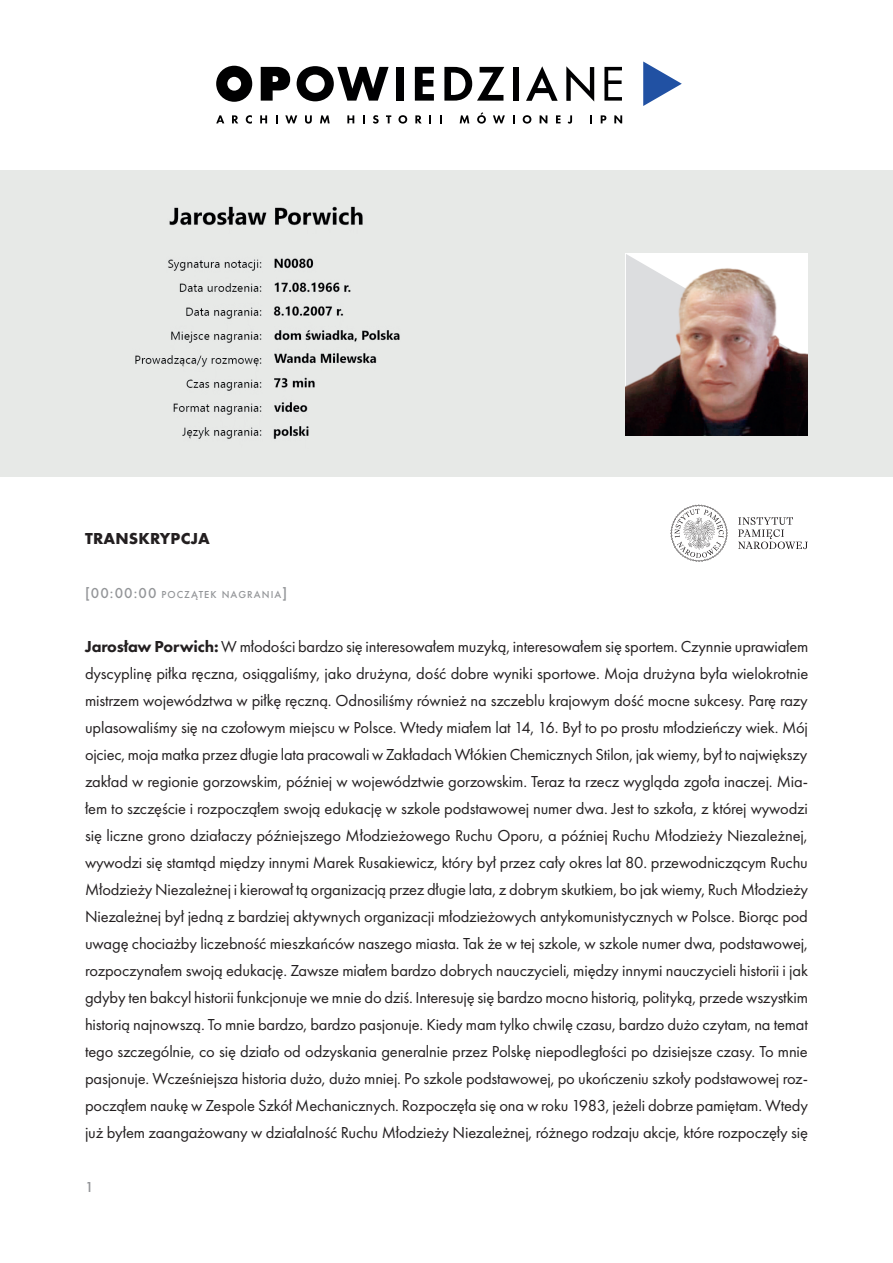
<style>
.page{position:relative;width:893px;height:1263px;background:#fff}
.page>*{position:absolute;margin:0;border:0;box-sizing:border-box;transform-origin:0 0}
.t1{font:16.5px/27px "Futura PT";letter-spacing:-.01em;color:#231f20;text-align:justify}
.t2{font:700 16.5px "Futura PT";letter-spacing:.01em;color:#231f20}
.t3{font:500 15px "Futura PT";color:#939598}
.t4{font:500 10.5px "Futura PT";letter-spacing:.105em;color:#939598}
.s1{font-size:15px}
.s2{font-weight:800}
</style>
<div class="page">
<div style="left:0;top:171px;width:893px;height:306px;background:#e7e9e7"></div>
<svg style="left:261px;top:67px;width:29px;height:34px"></svg>
<svg style="left:297px;top:66px;width:92px;height:35px"></svg>
<div style="left:396px;top:67px;width:8px;height:34px;background:#000001"></div>
<svg style="left:415px;top:67px;width:19px;height:34px"></svg>
<svg style="left:444px;top:67px;width:60px;height:34px"></svg>
<div style="left:513px;top:67px;width:5px;height:34px;background:#000001"></div>
<svg style="left:526px;top:66px;width:32px;height:35px"></svg>
<svg style="left:566px;top:66px;width:28px;height:36px"></svg>
<svg style="left:604px;top:67px;width:18px;height:34px"></svg>
<svg style="left:643px;top:61px;width:39px;height:45px"></svg>
<svg style="left:216px;top:66px;width:36px;height:36px"></svg>
<svg style="left:216px;top:115px;width:8px;height:8px"></svg>
<svg style="left:232px;top:115px;width:6px;height:8px"></svg>
<svg style="left:246px;top:115px;width:6px;height:9px"></svg>
<svg style="left:260px;top:115px;width:7px;height:8px"></svg>
<svg style="left:276px;top:115px;width:2px;height:8px"></svg>
<svg style="left:285px;top:115px;width:12px;height:8px"></svg>
<svg style="left:305px;top:115px;width:7px;height:9px"></svg>
<svg style="left:320px;top:115px;width:10px;height:8px"></svg>
<svg style="left:347px;top:115px;width:7px;height:8px"></svg>
<svg style="left:363px;top:115px;width:2px;height:8px"></svg>
<svg style="left:373px;top:115px;width:6px;height:9px"></svg>
<svg style="left:386px;top:115px;width:5px;height:8px"></svg>
<svg style="left:398px;top:115px;width:9px;height:9px"></svg>
<svg style="left:415px;top:115px;width:7px;height:8px"></svg>
<svg style="left:440px;top:115px;width:2px;height:8px"></svg>
<svg style="left:460px;top:115px;width:9px;height:8px"></svg>
<svg style="left:477px;top:112px;width:9px;height:12px"></svg>
<svg style="left:493px;top:115px;width:12px;height:8px"></svg>
<svg style="left:523px;top:115px;width:8px;height:9px"></svg>
<svg style="left:540px;top:115px;width:7px;height:8px"></svg>
<svg style="left:556px;top:115px;width:4px;height:8px"></svg>
<svg style="left:568px;top:115px;width:4px;height:9px"></svg>
<svg style="left:590px;top:115px;width:2px;height:8px"></svg>
<svg style="left:601px;top:115px;width:5px;height:8px"></svg>
<svg style="left:614px;top:115px;width:8px;height:8px"></svg>
<svg style="left:670px;top:505px;width:58px;height:57px"></svg>
<svg style="left:738px;top:517px;width:70px;height:32px"></svg>
<img style="left:626px;top:254px;width:182px;height:182px">
<p class="t2" style="left:85px;top:528px;width:126px">TRANSKRYPCJA</p>
<p class="t4" style="left:85px;top:588px;width:204px"><span class="s1">[00:00:00</span> POCZĄTEK NAGRANIA<span class="s1">]</span></p>
<p class="t1" style="left:85px;top:633px;width:725px"><span class="s2">Jarosław Porwich:</span> W młodości bardzo się interesowałem muzyką, interesowałem się sportem. Czynnie uprawiałem dyscyplinę piłka ręczna, osiągaliśmy, jako drużyna, dość dobre wyniki sportowe. Moja drużyna była wielokrotnie mistrzem województwa w piłkę ręczną. Odnosiliśmy również na szczeblu krajowym dość mocne sukcesy. Parę razy uplasowaliśmy się na czołowym miejscu w Polsce. Wtedy miałem lat 14, 16. Był to po prostu młodzieńczy wiek. Mój ojciec, moja matka przez długie lata pracowali w Zakładach Włókien Chemicznych Stilon, jak wiemy, był to największy zakład w regionie gorzowskim, później w województwie gorzowskim. Teraz ta rzecz wygląda zgoła inaczej. Mia&shy;łem to szczęście i rozpocząłem swoją edukację w szkole podstawowej numer dwa. Jest to szkoła, z której wywodzi się liczne grono działaczy późniejszego Młodzieżowego Ruchu Oporu, a później Ruchu Młodzieży Niezależnej, wywodzi się stamtąd między innymi Marek Rusakiewicz, który był przez cały okres lat 80. przewodniczącym Ruchu Młodzieży Niezależnej i kierował tą organizacją przez długie lata, z dobrym skutkiem, bo jak wiemy, Ruch Młodzieży Niezależnej był jedną z bardziej aktywnych organizacji młodzieżowych antykomunistycznych w Polsce. Biorąc pod uwagę chociażby liczebność mieszkańców naszego miasta. Tak że w tej szkole, w szkole numer dwa, podstawowej, rozpoczynałem swoją edukację. Zawsze miałem bardzo dobrych nauczycieli, między innymi nauczycieli historii i jak gdyby ten bakcyl historii funkcjonuje we mnie do dziś. Interesuję się bardzo mocno historią, polityką, przede wszystkim historią najnowszą. To mnie bardzo, bardzo pasjonuje. Kiedy mam tylko chwilę czasu, bardzo dużo czytam, na temat tego szczególnie, co się działo od odzyskania generalnie przez Polskę niepodległości po dzisiejsze czasy. To mnie pasjonuje. Wcześniejsza historia dużo, dużo mniej. Po szkole podstawowej, po ukończeniu szkoły podstawowej roz&shy;począłem naukę w Zespole Szkół Mechanicznych. Rozpoczęła się ona w roku 1983, jeżeli dobrze pamiętam. Wtedy już byłem zaangażowany w działalność Ruchu Młodzieży Niezależnej, różnego rodzaju akcje, które rozpoczęły się</p>
<p class="t3" style="left:85px;top:1178px;width:10px">1</p>
</div>
